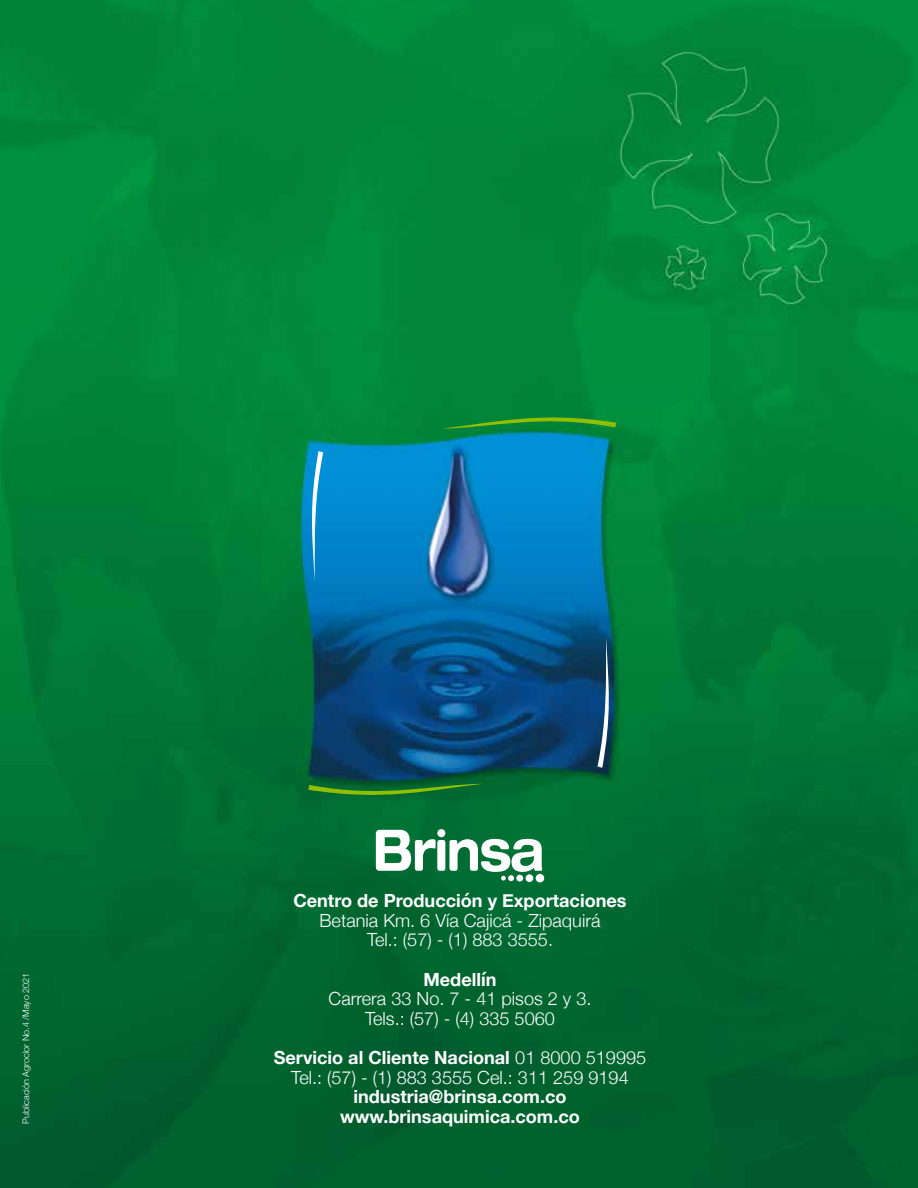
<style>
.page{position:relative;width:918px;height:1188px;background:#fff}
.page>*{position:absolute;margin:0;border:0;box-sizing:border-box;transform-origin:0 0}
.t1{font:300 18.15px/19.6px "Helvetica Neue";color:#fff;text-align:center}
.t2{font:700 18.15px/19.6px "Helvetica Neue";color:#fff;text-align:center}
.t3{font:300 9px "Helvetica Neue";color:#fff}
.s1{font-weight:700}
</style>
<div class="page">
<img style="left:1px;top:0;width:917px;height:1188px">
<svg style="left:441px;top:411px;width:175px;height:18px;background:#1a8f2e"></svg>
<svg style="left:598px;top:637px;width:14px;height:131px"></svg>
<svg style="left:309px;top:451px;width:14px;height:131px;background:#37a1d8"></svg>
<svg style="left:308px;top:784px;width:175px;height:18px;background:#1a7928"></svg>
<div style="left:536px;top:874px;width:8px;height:8px;background:#fff;border-radius:50%"></div>
<svg style="left:376px;top:830px;width:166px;height:51px"></svg>
<p class="t3" style="left:19px;top:1124px;width:153px;rotate:-90deg">Publicación Agroclor No.4 /Mayo 2021</p>
<p class="t2" style="left:293px;top:891px;width:335px">Centro de Producción y Exportaciones</p>
<p class="t1" style="left:320px;top:909px;width:282px">Betania Km. 6 Vía Cajicá - Zipaquirá<br>Tel.: (57) - (1) 883 3555.</p>
<p class="t2" style="left:423px;top:970px;width:75px">Medellín</p>
<p class="t1" style="left:329px;top:988px;width:264px">Carrera 33 No. 7 - 41 pisos 2 y 3.<br>Tels.: (57) - (4) 335 5060</p>
<p class="t1" style="left:274px;top:1047px;width:374px"><span class="s1">Servicio al Cliente Nacional</span> 01 8000 519995<br>Tel.: (57) - (1) 883 3555 Cel.: 311 259 9194</p>
<p class="t2" style="left:340px;top:1088px;width:241px">industria@brinsa.com.co www.brinsaquimica.com.co</p>
</div>
